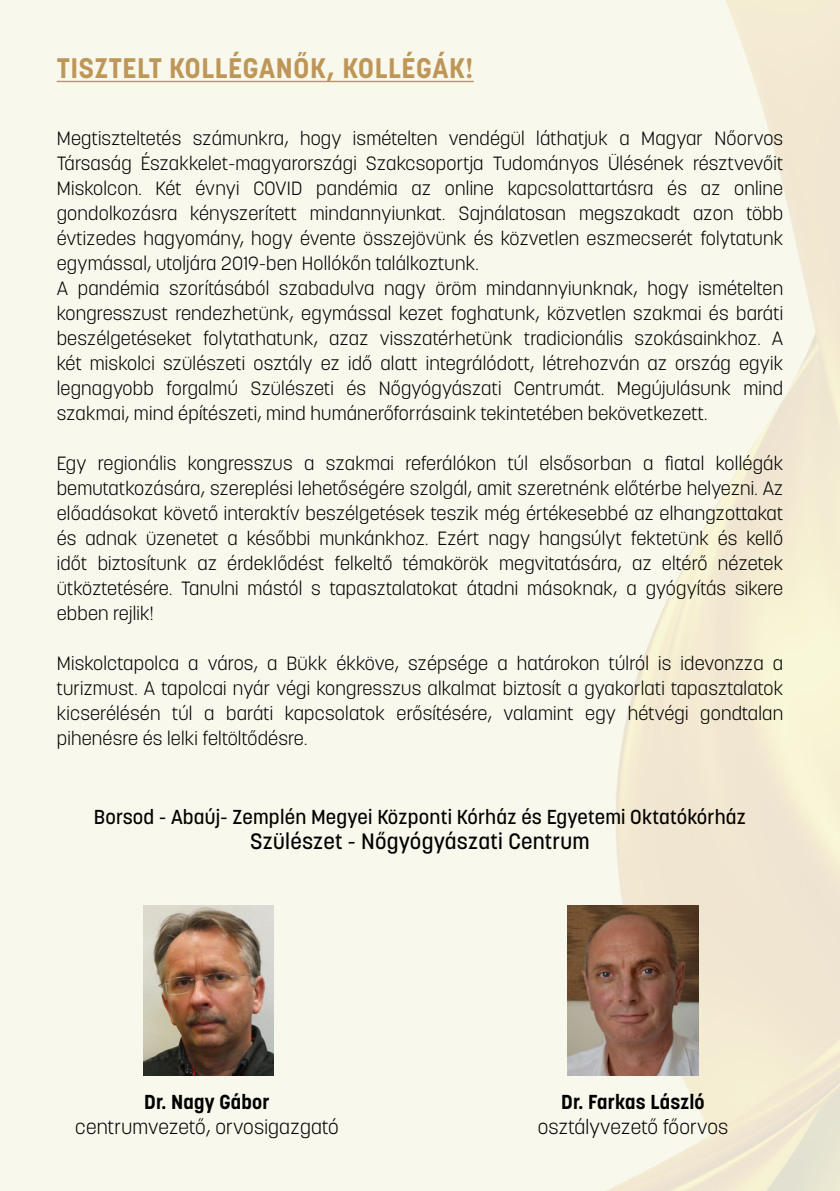
<style>
.page{position:relative;width:840px;height:1191px;background:#fff}
.page>*{position:absolute;margin:0;border:0;box-sizing:border-box;transform-origin:0 0}
.t1{font:700 28px "Korolev";letter-spacing:.025em;color:#be9658}
.t2{font:500 22px "Korolev";letter-spacing:.01em;color:#000}
.t3{font:500 20px "Korolev";letter-spacing:.01em;color:#000}
.t4{font:300 20px "Korolev";letter-spacing:.01em;color:#000}
.t5{font:700 20px "Korolev";letter-spacing:.01em;color:#000}
.t6{font:300 19px/25px "Korolev";letter-spacing:.01em;color:#000;text-align:justify}
</style>
<div class="page">
<div style="left:0;top:0;width:839px;height:1191px;background:#f8f8ec"></div>
<img style="left:365px;top:0;width:474px;height:1191px">
<hr style="left:57px;top:81px;width:416px;height:1px;background:#be9658">
<img style="left:567px;top:905px;width:130px;height:170px">
<img style="left:143px;top:905px;width:130px;height:170px">
<h1 class="t1" style="left:57px;top:50px;width:418px">TISZTELT KOLLÉGANŐK, KOLLÉGÁK!</h1>
<p class="t6" style="left:57px;top:126px;width:727px;text-align:left">Megtiszteltetés számunkra, hogy ismételten vendégül láthatjuk a Magyar Nőorvos Társaság Északkelet-magyarországi Szakcsoportja Tudományos Ülésének résztvevőit Miskolcon. Két évnyi COVID pandémia az online kapcsolattartásra és az online gondolkozásra kényszerített mindannyiunkat. Sajnálatosan megszakadt azon több évtizedes hagyomány, hogy évente összejövünk és közvetlen eszmecserét folytatunk egymással, utoljára 2019-ben Hollókőn találkoztunk.<br>A pandémia szorításából szabadulva nagy öröm mindannyiunknak, hogy ismételten kongresszust rendezhetünk, egymással kezet foghatunk, közvetlen szakmai és baráti beszélgetéseket folytathatunk, azaz visszatérhetünk tradicionális szokásainkhoz. A két miskolci szülészeti osztály ez idő alatt integrálódott, létrehozván az ország egyik legnagyobb forgalmú Szülészeti és Nőgyógyászati Centrumát. Megújulásunk mind szakmai, mind építészeti, mind humánerőforrásaink tekintetében bekövetkezett.</p>
<p class="t6" style="left:57px;top:451px;width:727px">Egy regionális kongresszus a szakmai referálókon túl elsősorban a fiatal kollégák bemutatkozására, szereplési lehetőségére szolgál, amit szeretnénk előtérbe helyezni. Az előadásokat követő interaktív beszélgetések teszik még értékesebbé az elhangzottakat és adnak üzenetet a későbbi munkánkhoz. Ezért nagy hangsúlyt fektetünk és kellő időt biztosítunk az érdeklődést felkeltő témakörök megvitatására, az eltérő nézetek ütköztetésére. Tanulni mástól s tapasztalatokat átadni másoknak, a gyógyítás sikere ebben rejlik!</p>
<p class="t6" style="left:57px;top:651px;width:727px">Miskolctapolca a város, a Bükk ékköve, szépsége a határokon túlról is idevonzza a turizmust. A tapolcai nyár végi kongresszus alkalmat biztosít a gyakorlati tapasztalatok kicserélésén túl a baráti kapcsolatok erősítésére, valamint egy hétvégi gondtalan pihenésre és lelki feltöltődésre.</p>
<p class="t3" style="left:94px;top:804px;width:653px">Borsod - Abaúj- Zemplén Megyei Központi Kórház és Egyetemi Oktatókórház</p>
<p class="t2" style="left:250px;top:827px;width:341px">Szülészet - Nőgyógyászati Centrum</p>
<p class="t5" style="left:144px;top:1089px;width:127px">Dr. Nagy Gábor</p>
<p class="t4" style="left:75px;top:1114px;width:265px">centrumvezető, orvosigazgató</p>
<p class="t5" style="left:561px;top:1089px;width:145px">Dr. Farkas László</p>
<p class="t4" style="left:537px;top:1114px;width:192px">osztályvezető főorvos</p>
</div>
